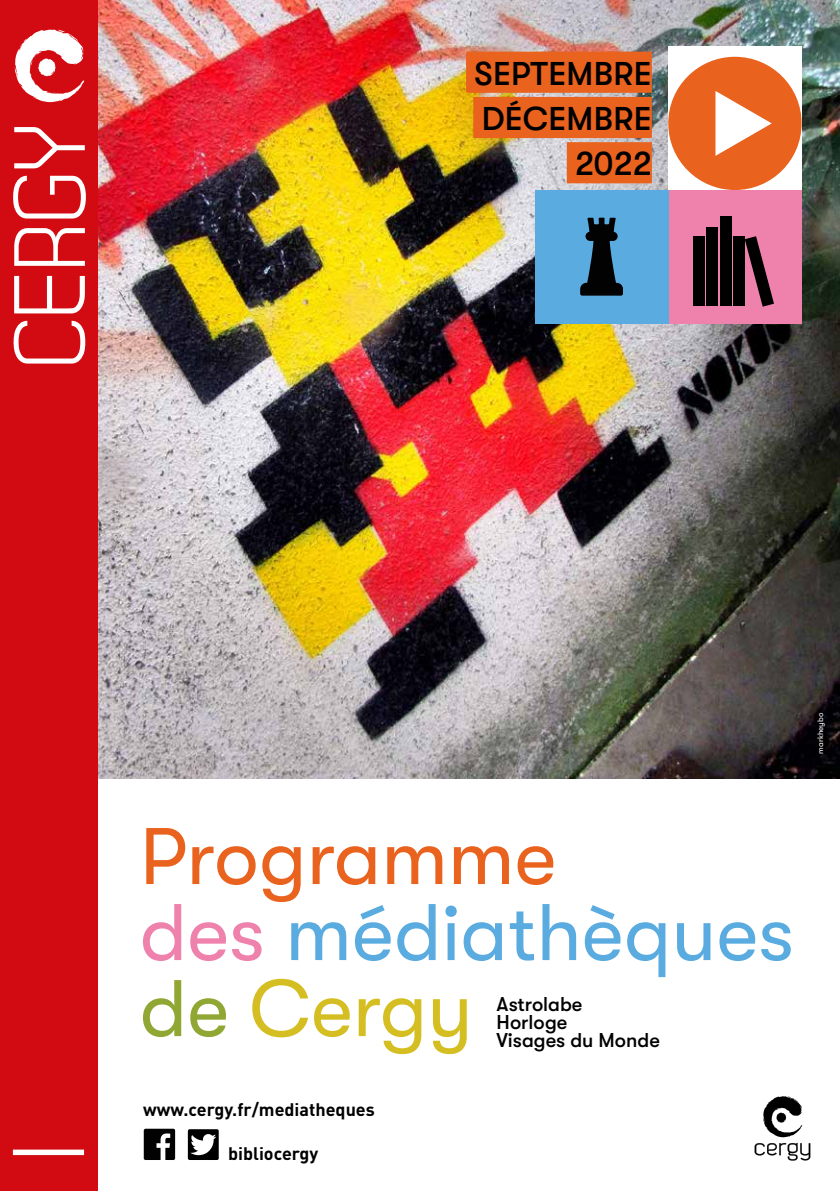
<style>
.page{position:relative;width:840px;height:1191px;background:#fff}
.page>*{position:absolute;margin:0;border:0;box-sizing:border-box;transform-origin:0 0}
.t1{font:80px/76px "GT Walsheim Pro";color:#59abe0}
.t2{font:500 33px/45.2px "GT Walsheim Pro";letter-spacing:.01em;color:#000;text-align:right}
.t3{font:500 20px/18px "GT Walsheim Pro";color:#000}
.t4{font:700 18px "DIN Pro";color:#000}
.t5{font:8px "GT Walsheim Pro";color:#fff}
.s1{color:#e9621e}
.s2{color:#ef82ac}
.s3{color:#90a734}
.s4{color:#d5be21}
</style>
<div class="page">
<img style="left:97px;top:0;width:742px;height:779px">
<div style="left:668px;top:47px;width:133px;height:143px;background:#fff"></div>
<div style="left:668px;top:57px;width:133px;height:133px;background:#e9621e;border-radius:50%"></div>
<svg style="left:715px;top:91px;width:56px;height:65px"></svg>
<div style="left:668px;top:190px;width:133px;height:133px;background:#ef82ac"></div>
<div style="left:692px;top:236px;width:12px;height:70px;background:#000"></div>
<div style="left:732px;top:236px;width:12px;height:70px;background:#000"></div>
<svg style="left:744px;top:236px;width:29px;height:71px"></svg>
<div style="left:706px;top:228px;width:12px;height:78px;background:#000"></div>
<div style="left:719px;top:216px;width:12px;height:90px;background:#000"></div>
<svg style="left:754px;top:1096px;width:55px;height:64px"></svg>
<svg style="left:144px;top:1128px;width:31px;height:32px"></svg>
<div style="left:0;top:0;width:97px;height:1191px;background:#d20a11"></div>
<svg style="left:15px;top:29px;width:69px;height:73px"></svg>
<svg style="left:13px;top:321px;width:73px;height:42px"></svg>
<svg style="left:14px;top:276px;width:71px;height:37px"></svg>
<svg style="left:14px;top:228px;width:71px;height:38px"></svg>
<svg style="left:13px;top:176px;width:73px;height:42px"></svg>
<svg style="left:14px;top:127px;width:71px;height:41px"></svg>
<div style="left:13px;top:1149px;width:71px;height:6px;background:#fff"></div>
<div style="left:466px;top:52px;width:185px;height:41px;background:#e9621e"></div>
<div style="left:473px;top:97px;width:178px;height:41px;background:#e9621e"></div>
<div style="left:566px;top:142px;width:85px;height:41px;background:#e9621e"></div>
<div style="left:534px;top:190px;width:134px;height:133px;background:#59abe0"></div>
<svg style="left:580px;top:218px;width:42px;height:78px"></svg>
<svg style="left:188px;top:1129px;width:30px;height:31px"></svg>
<h2 class="t2" style="left:474px;top:51px;width:179px">SEPTEMBRE<br>DÉCEMBRE<br>2022</h2>
<p class="t5" style="left:815px;top:753px;width:42px;rotate:-90deg">markheybo</p>
<h1 class="t1" style="left:140px;top:819px;width:655px"><span class="s1">Programme<br></span><span class="s2">des</span> médiathèques <span class="s3">de</span> <span class="s4">Cergy</span></h1>
<p class="t3" style="left:496px;top:995px;width:165px">Astrolabe<br>Horloge<br>Visages du Monde</p>
<p class="t4" style="left:143px;top:1094px;width:233px">www.cergy.fr/mediatheques</p>
<p class="t4" style="left:228px;top:1138px;width:92px">bibliocergy</p>
</div>
